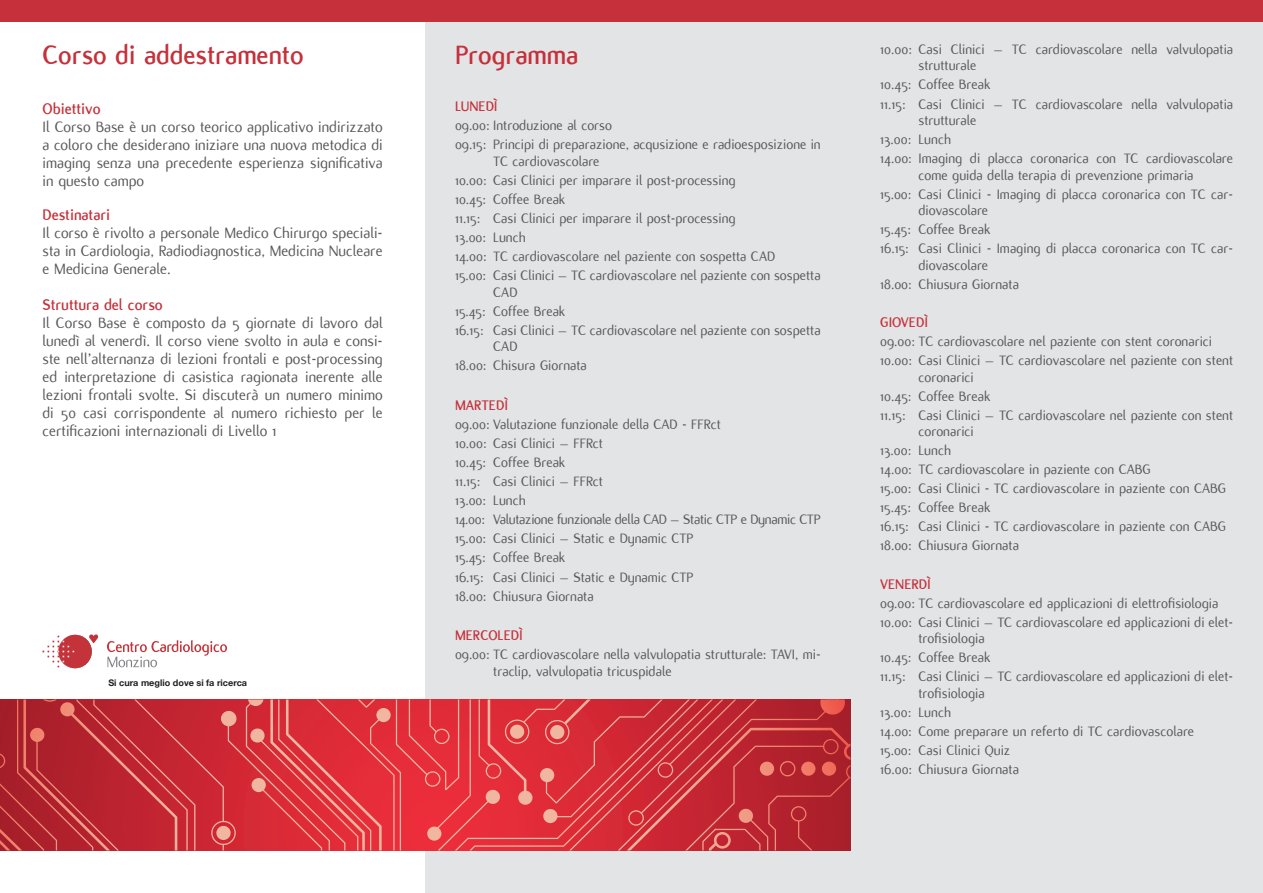
<style>
.page{position:relative;width:1263px;height:893px;background:#fff}
.page>*{position:absolute;margin:0;border:0;box-sizing:border-box;transform-origin:0 0}
.t1{font:700 28.5px "Flux";color:#c5303a}
.t2{font:16.5px/18px "Flux";color:#57585a;text-align:justify}
.t3{font:700 16.5px "Flux";color:#c5303a}
.t4{font:15px/19px "Flux";color:#57585a}
.t5{font:700 15px "Flux";color:#c5303a}
.t6{font:700 9.15px "Helvetica Neue";color:#231f20}
</style>
<div class="page">
<div style="left:425px;top:0;width:838px;height:893px;background:#e2e4e6"></div>
<div style="left:0;top:0;width:1263px;height:21px;background:#c5303a"></div>
<svg style="left:107px;top:640px;width:120px;height:27px"></svg>
<svg style="left:43px;top:634px;width:55px;height:34px"></svg>
<svg style="left:0;top:699px;width:850px;height:151px;background:#cf343d"></svg>
<h1 class="t1" style="left:43px;top:39px;width:263px">Corso di addestramento</h1>
<h1 class="t1" style="left:455px;top:39px;width:125px">Programma</h1>
<p class="t3" style="left:43px;top:99px;width:60px">Obiettivo</p>
<p class="t2" style="left:43px;top:118px;width:342px">Il Corso Base è un corso teorico applicativo indirizzato a coloro che desiderano iniziare una nuova metodica di imaging senza una precedente esperienza significativa in questo campo</p>
<p class="t3" style="left:43px;top:206px;width:69px">Destinatari</p>
<p class="t2" style="left:43px;top:224px;width:342px">Il corso è rivolto a personale Medico Chirurgo speciali&shy;sta in Cardiologia, Radiodiagnostica, Medicina Nucleare e Medicina Generale.</p>
<p class="t3" style="left:43px;top:296px;width:122px">Struttura del corso</p>
<p class="t2" style="left:43px;top:314px;width:342px">Il Corso Base è composto da 5 giornate di lavoro dal lunedì al venerdì. Il corso viene svolto in aula e consi&shy;ste nell’alternanza di lezioni frontali e post-processing ed interpretazione di casistica ragionata inerente alle lezioni frontali svolte. Si discuterà un numero minimo di 50 casi corrispondente al numero richiesto per le certificazioni internazionali di Livello 1</p>
<p class="t6" style="left:108px;top:675px;width:140px">Si cura meglio dove si fa ricerca</p>
<p class="t5" style="left:455px;top:98px;width:44px">LUNEDÌ</p>
<p class="t4" style="left:455px;top:116px;width:367px">09.00: Introduzione al corso<br>09.15: Principi di preparazione, acqusizione e radioesposizione in</p>
<p class="t4" style="left:455px;top:152px;width:367px;text-indent:38px">TC cardiovascolare<br>10.00: Casi Clinici per imparare il post-processing<br>10.45: Coffee Break<br>11.15: Casi Clinici per imparare il post-processing<br>13.00: Lunch<br>14.00: TC cardiovascolare nel paziente con sospetta CAD<br>15.00: Casi Clinici – TC cardiovascolare nel paziente con sospetta</p>
<p class="t4" style="left:455px;top:283px;width:367px;text-indent:38px">CAD<br>15.45: Coffee Break<br>16.15: Casi Clinici – TC cardiovascolare nel paziente con sospetta</p>
<p class="t4" style="left:455px;top:337px;width:133px;text-indent:38px">CAD<br>18.00: Chisura Giornata</p>
<p class="t5" style="left:455px;top:397px;width:55px">MARTEDÌ</p>
<p class="t4" style="left:455px;top:415px;width:367px">09.00: Valutazione funzionale della CAD - FFRct<br>10.00: Casi Clinici – FFRct<br>10.45: Coffee Break<br>11.15: Casi Clinici – FFRct<br>13.00: Lunch<br>14.00: Valutazione funzionale della CAD – Static CTP e Dynamic CTP 15.00: Casi Clinici – Static e Dynamic CTP<br>15.45: Coffee Break<br>16.15: Casi Clinici – Static e Dynamic CTP<br>18.00: Chiusura Giornata</p>
<p class="t5" style="left:455px;top:627px;width:69px">MERCOLEDÌ</p>
<p class="t4" style="left:493px;top:646px;width:329px;line-height:16.5px;text-indent:-38px">09.00: TC cardiovascolare nella valvulopatia strutturale: TAVI, mi&shy;traclip, valvulopatia tricuspidale</p>
<p class="t4" style="left:918px;top:41px;width:316px;line-height:16.5px;text-indent:-38px">10.00: Casi Clinici – TC cardiovascolare nella valvulopatia strutturale</p>
<p class="t4" style="left:880px;top:75px;width:354px">10.45: Coffee Break<br>11.15: Casi Clinici – TC cardiovascolare nella valvulopatia</p>
<p class="t4" style="left:880px;top:111px;width:354px;text-indent:38px">strutturale<br>13.00: Lunch<br>14.00: Imaging di placca coronarica con TC cardiovascolare</p>
<p class="t4" style="left:880px;top:166px;width:354px;text-align:center">come guida della terapia di prevenzione primaria<br>15.00: Casi Clinici - Imaging di placca coronarica con TC car-</p>
<p class="t4" style="left:880px;top:201px;width:354px;text-indent:38px">diovascolare<br>15.45: Coffee Break<br>16.15: Casi Clinici - Imaging di placca coronarica con TC car-</p>
<p class="t4" style="left:880px;top:256px;width:140px;text-align:center">diovascolare<br>18.00: Chiusura Giornata</p>
<p class="t5" style="left:880px;top:314px;width:49px">GIOVEDÌ</p>
<p class="t4" style="left:880px;top:332px;width:354px">09.00: TC cardiovascolare nel paziente con stent coronarici<br>10.00: Casi Clinici – TC cardiovascolare nel paziente con stent</p>
<p class="t4" style="left:880px;top:367px;width:354px;text-indent:38px">coronarici<br>10.45: Coffee Break<br>11.15: Casi Clinici – TC cardiovascolare nel paziente con stent</p>
<p class="t4" style="left:880px;top:422px;width:347px;text-indent:38px">coronarici<br>13.00: Lunch<br>14.00: TC cardiovascolare in paziente con CABG<br>15.00: Casi Clinici - TC cardiovascolare in paziente con CABG 15.45: Coffee Break<br>16.15: Casi Clinici - TC cardiovascolare in paziente con CABG 18.00: Chiusura Giornata</p>
<p class="t5" style="left:880px;top:575px;width:52px">VENERDÌ</p>
<p class="t4" style="left:880px;top:593px;width:354px">09.00: TC cardiovascolare ed applicazioni di elettrofisiologia<br>10.00: Casi Clinici – TC cardiovascolare ed applicazioni di elet-</p>
<p class="t4" style="left:880px;top:629px;width:354px;text-indent:38px">trofisiologia<br>10.45: Coffee Break<br>11.15: Casi Clinici – TC cardiovascolare ed applicazioni di elet-</p>
<p class="t4" style="left:880px;top:684px;width:315px;text-indent:38px">trofisiologia<br>13.00: Lunch<br>14.00: Come preparare un referto di TC cardiovascolare<br>15.00: Casi Clinici Quiz<br>16.00: Chiusura Giornata</p>
</div>
